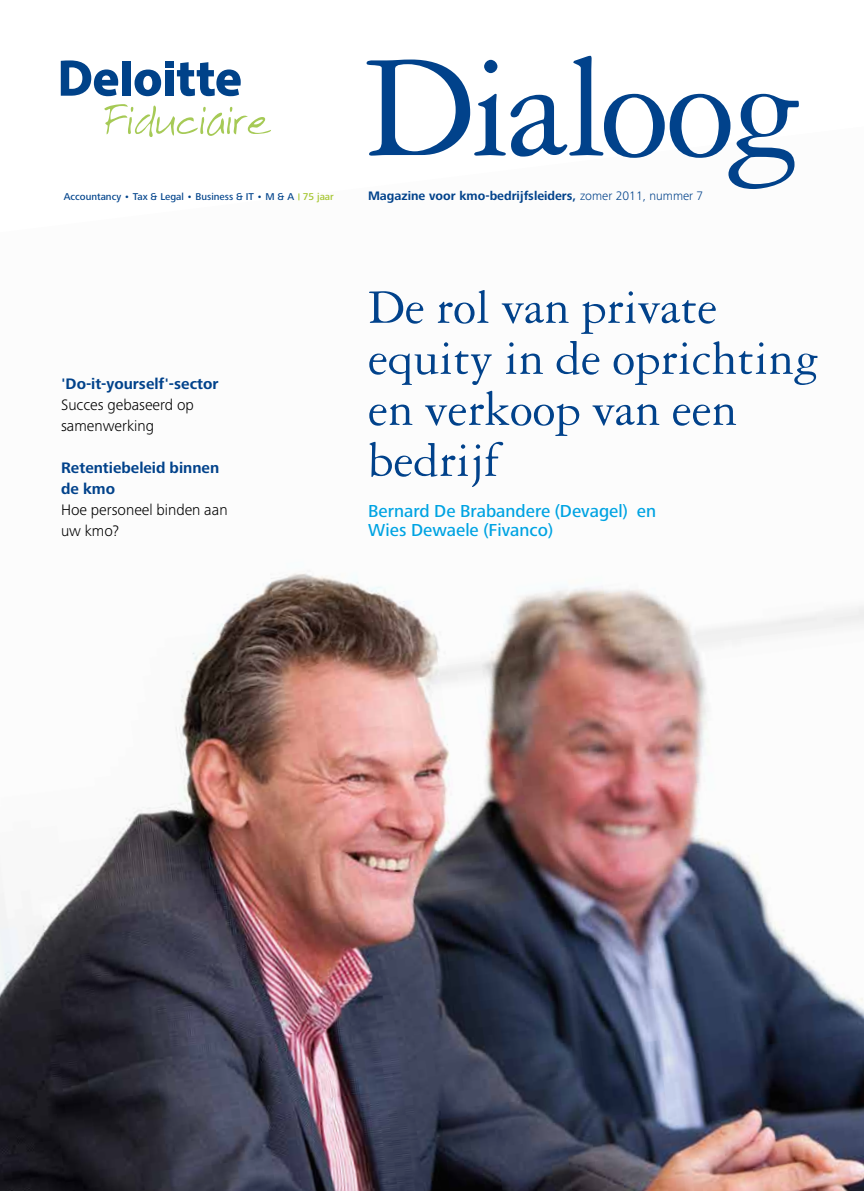
<style>
.page{position:relative;width:864px;height:1191px;background:#fff}
.page>*{position:absolute;margin:0;border:0;box-sizing:border-box;transform-origin:0 0}
.t1{font:154.5px "Garamond 3 LT Std";letter-spacing:-.035em;color:#01428b}
.t2{font:51px/51px "Garamond 3 LT Std";color:#01428b}
.t3{font:500 18px/19.5px "Frutiger Next Pro";color:#00a3e2}
.t4{font:300 15.75px/21px "Frutiger Next Pro";color:#000}
.t5{font:700 15.75px/21px "Frutiger Next Pro";color:#01428b}
.t6{font:700 12.75px "Frutiger Next Pro";color:#01428b}
.t7{font:500 10.2px "Frutiger Next Pro";color:#00438b}
.s1{color:#a4c52d}
.s2{font-weight:300}
</style>
<div class="page">
<img style="left:0;top:193px;width:863px;height:998px">
<svg style="left:636px;top:506px;width:19px;height:11px"></svg>
<svg style="left:367px;top:503px;width:260px;height:36px"></svg>
<div style="left:122px;top:61px;width:9px;height:35px;background:#004289"></div>
<svg style="left:134px;top:70px;width:27px;height:26px"></svg>
<div style="left:165px;top:70px;width:8px;height:26px;background:#004289"></div>
<div style="left:165px;top:61px;width:8px;height:7px;background:#004289"></div>
<svg style="left:177px;top:62px;width:64px;height:34px"></svg>
<svg style="left:61px;top:60px;width:57px;height:36px"></svg>
<svg style="left:104px;top:104px;width:167px;height:33px"></svg>
<h1 class="t1" style="left:363px;top:25px;width:442px">Dialoog</h1>
<p class="t7" style="left:64px;top:191px;width:271px">Accountancy • Tax &amp; Legal • Business &amp; IT • M &amp; A <span class="s1">75 jaar</span></p>
<p class="t6" style="left:368px;top:189px;width:337px">Magazine voor kmo-bedrijfsleiders, <span class="s2">zomer 2011, nummer 7</span></p>
<p class="t5" style="left:61px;top:373px;width:159px">'Do-it-yourself'-sector</p>
<p class="t4" style="left:61px;top:394px;width:134px">Succes gebaseerd op samenwerking</p>
<p class="t5" style="left:61px;top:457px;width:160px">Retentiebeleid binnen de kmo</p>
<p class="t4" style="left:61px;top:499px;width:168px">Hoe personeel binden aan uw kmo?</p>
<p class="t2" style="left:368px;top:282px;width:452px">De rol van private equity in de oprichting en verkoop van een bedrijf</p>
<p class="t3" style="left:368px;top:501px;width:289px">Bernard De Brabandere (Devagel) en<br>Wies Dewaele (Fivanco)</p>
</div>
